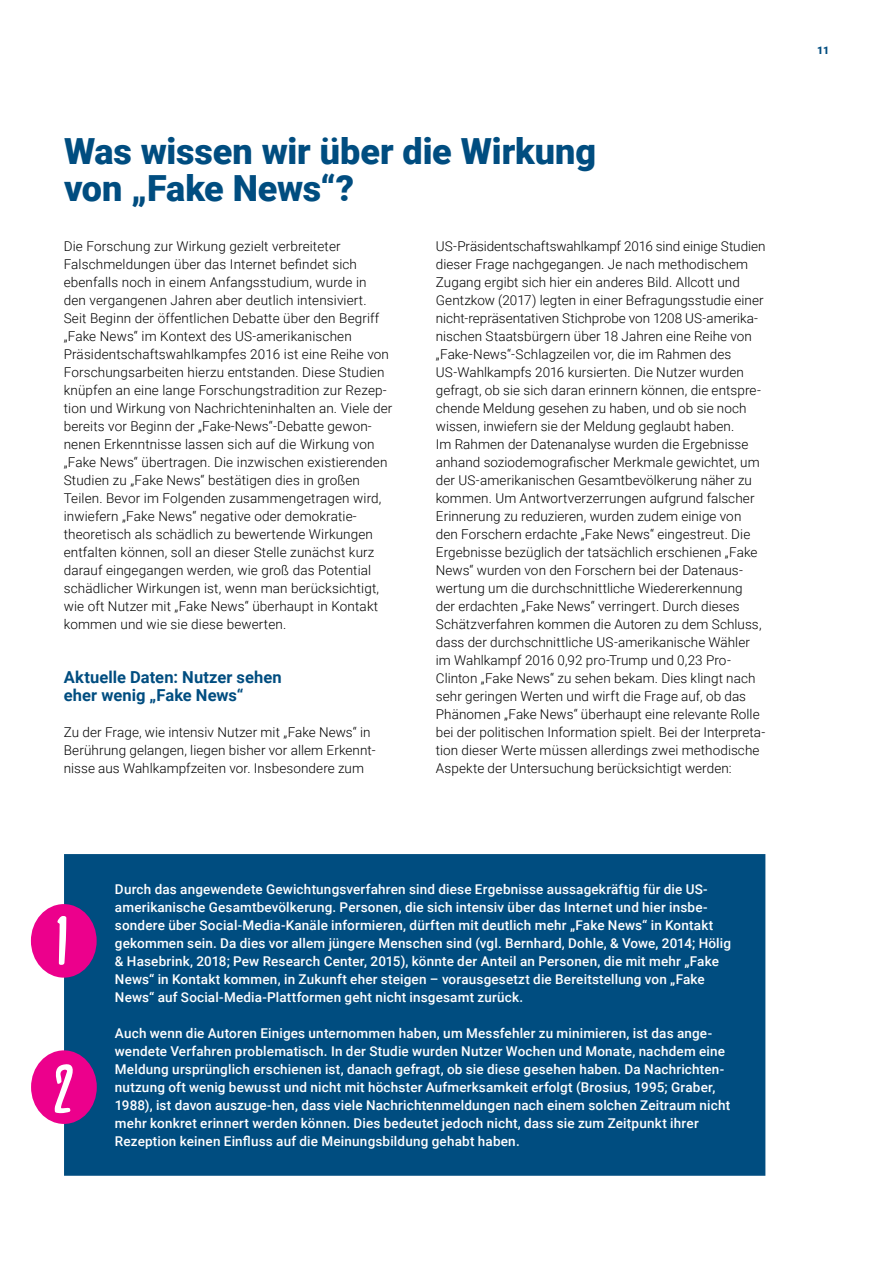
<style>
.page{position:relative;width:893px;height:1263px;background:#fff}
.page>*{position:absolute;margin:0;border:0;box-sizing:border-box;transform-origin:0 0}
.t1{font:67.5px "Amore";color:#fff}
.t2{font:900 36px/37.5px "Roboto";letter-spacing:-.005em;color:#004d80}
.t3{font:700 16.5px/18px "Roboto";letter-spacing:.005em;color:#004d80}
.t4{font:300 13.5px/18px "Roboto";letter-spacing:.01em;color:#000}
.t5{font:500 13.5px/18px "Roboto";letter-spacing:.015em;color:#fff}
.t6{font:900 10.5px "Roboto";color:#004d80}
</style>
<div class="page">
<div style="left:64px;top:854px;width:701px;height:322px;background:#004d80"></div>
<div style="left:31px;top:904px;width:66px;height:74px;background:#ec008c;border-radius:50%"></div>
<div style="left:31px;top:1050px;width:66px;height:74px;background:#ec008c;border-radius:50%"></div>
<h2 class="t2" style="left:64px;top:131px;width:534px">Was wissen wir über die Wirkung von „Fake News“?</h2>
<p class="t4" style="left:64px;top:237px;width:330px">Die Forschung zur Wirkung gezielt verbreiteter Falschmeldungen über das Internet befindet sich ebenfalls noch in einem Anfangsstudium, wurde in<br>den vergangenen Jahren aber deutlich intensiviert.<br>Seit Beginn der öffentlichen Debatte über den Begriff „Fake News“ im Kontext des US-amerikanischen Präsidentschaftswahlkampfes 2016 ist eine Reihe von Forschungsarbeiten hierzu entstanden. Diese Studien knüpfen an eine lange Forschungstradition zur Rezep&shy;tion und Wirkung von Nachrichteninhalten an. Viele der bereits vor Beginn der „Fake-News“-Debatte gewon&shy;nenen Erkenntnisse lassen sich auf die Wirkung von „Fake News“ übertragen. Die inzwischen existierenden Studien zu „Fake News“ bestätigen dies in großen Teilen. Bevor im Folgenden zusammengetragen wird, inwiefern „Fake News“ negative oder demokratie&shy;theoretisch als schädlich zu bewertende Wirkungen entfalten können, soll an dieser Stelle zunächst kurz darauf eingegangen werden, wie groß das Potential schädlicher Wirkungen ist, wenn man berücksichtigt, wie oft Nutzer mit „Fake News“ überhaupt in Kontakt kommen und wie sie diese bewerten.</p>
<p class="t4" style="left:436px;top:236px;width:331px">US-Präsidentschaftswahlkampf 2016 sind einige Studien dieser Frage nachgegangen. Je nach methodischem Zugang ergibt sich hier ein anderes Bild. Allcott und Gentzkow (2017) legten in einer Befragungsstudie einer nicht-repräsentativen Stichprobe von 1208 US-amerika&shy;nischen Staatsbürgern über 18 Jahren eine Reihe von „Fake-News“-Schlagzeilen vor, die im Rahmen des US-Wahlkampfs 2016 kursierten. Die Nutzer wurden gefragt, ob sie sich daran erinnern können, die entspre&shy;chende Meldung gesehen zu haben, und ob sie noch wissen, inwiefern sie der Meldung geglaubt haben.<br>Im Rahmen der Datenanalyse wurden die Ergebnisse anhand soziodemografischer Merkmale gewichtet, um der US-amerikanischen Gesamtbevölkerung näher zu kommen. Um Antwortverzerrungen aufgrund falscher Erinnerung zu reduzieren, wurden zudem einige von den Forschern erdachte „Fake News“ eingestreut. Die Ergebnisse bezüglich der tatsächlich erschienen „Fake News“ wurden von den Forschern bei der Datenaus&shy;wertung um die durchschnittliche Wiedererkennung<br>der erdachten „Fake News“ verringert. Durch dieses Schätzverfahren kommen die Autoren zu dem Schluss, dass der durchschnittliche US-amerikanische Wähler im Wahlkampf 2016 0,92 pro-Trump und 0,23 Pro-Clinton „Fake News“ zu sehen bekam. Dies klingt nach sehr geringen Werten und wirft die Frage auf, ob das Phänomen „Fake News“ überhaupt eine relevante Rolle bei der politischen Information spielt. Bei der Interpreta&shy;tion dieser Werte müssen allerdings zwei methodische Aspekte der Untersuchung berücksichtigt werden:</p>
<p class="t3" style="left:64px;top:667px;width:220px">Aktuelle Daten: Nutzer sehen eher wenig „Fake News“</p>
<p class="t4" style="left:64px;top:723px;width:313px">Zu der Frage, wie intensiv Nutzer mit „Fake News“ in<br>Berührung gelangen, liegen bisher vor allem Erkennt&shy;nisse aus Wahlkampfzeiten vor. Insbesondere zum</p>
<h1 class="t1" style="left:56px;top:918px;width:13px">1</h1>
<h1 class="t1" style="left:53px;top:1066px;width:22px">2</h1>
<p class="t5" style="left:115px;top:880px;width:618px">Durch das angewendete Gewichtungsverfahren sind diese Ergebnisse aussagekräftig für die US&shy;amerikanische Gesamtbevölkerung. Personen, die sich intensiv über das Internet und hier insbe&shy;sondere über Social-Media-Kanäle informieren, dürften mit deutlich mehr „Fake News“ in Kontakt gekommen sein. Da dies vor allem jüngere Menschen sind (vgl. Bernhard, Dohle, &amp; Vowe, 2014; Hölig &amp; Hasebrink, 2018; Pew Research Center, 2015), könnte der Anteil an Personen, die mit mehr „Fake News“ in Kontakt kommen, in Zukunft eher steigen – vorausgesetzt die Bereitstellung von „Fake News“ auf Social-Media-Plattformen geht nicht insgesamt zurück.</p>
<p class="t5" style="left:115px;top:1024px;width:617px">Auch wenn die Autoren Einiges unternommen haben, um Messfehler zu minimieren, ist das ange&shy;wendete Verfahren problematisch. In der Studie wurden Nutzer Wochen und Monate, nachdem eine Meldung ursprünglich erschienen ist, danach gefragt, ob sie diese gesehen haben. Da Nachrichten&shy;nutzung oft wenig bewusst und nicht mit höchster Aufmerksamkeit erfolgt (Brosius, 1995; Graber, 1988), ist davon auszuge-hen, dass viele Nachrichtenmeldungen nach einem solchen Zeitraum nicht mehr konkret erinnert werden können. Dies bedeutet jedoch nicht, dass sie zum Zeitpunkt ihrer Rezeption keinen Einfluss auf die Meinungsbildung gehabt haben.</p>
<p class="t6" style="left:817px;top:43px;width:14px">11</p>
</div>
